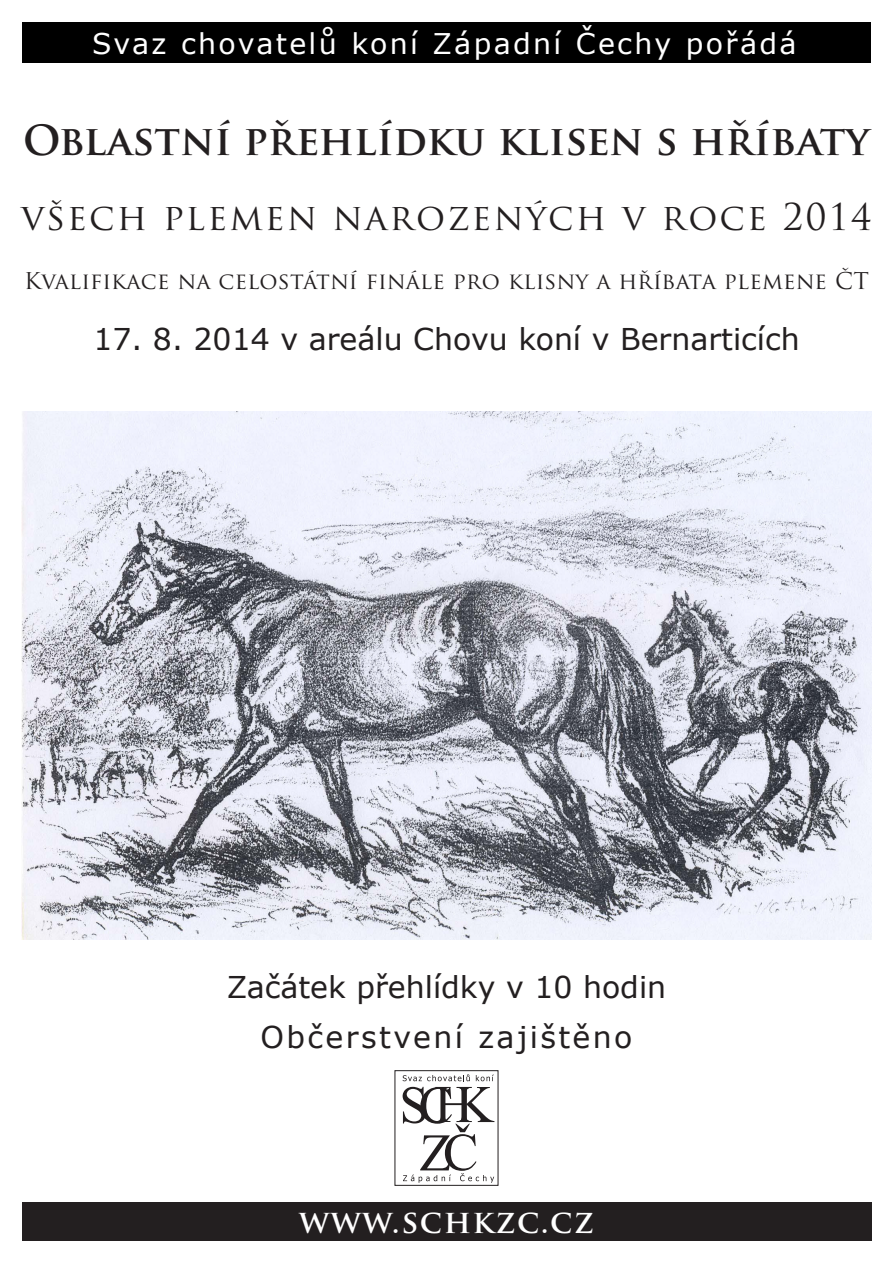
<style>
.page{position:relative;width:893px;height:1263px;background:#fff}
.page>*{position:absolute;margin:0;border:0;box-sizing:border-box;transform-origin:0 0}
.t1{font:700 40.5px "Trajan Pro";letter-spacing:.005em;color:#231f20}
.t2{font:36px "Trajan Pro";letter-spacing:.06em;color:#231f20}
.t3{font:700 31.5px "Trajan Pro";letter-spacing:.05em;color:#fff}
.t4{font:30px "Verdana";color:#231f20}
.t5{font:30px "Verdana";letter-spacing:.08em;color:#231f20}
.t6{font:28.5px "Verdana";letter-spacing:.08em;color:#fff}
.t7{font:22.5px "Trajan Pro";letter-spacing:.015em;color:#231f20}
</style>
<div class="page">
<div style="left:22px;top:22px;width:849px;height:40px;background:#000"></div>
<div style="left:22px;top:1202px;width:850px;height:39px;background:#231f20"></div>
<img style="left:21px;top:412px;width:851px;height:528px">
<svg style="left:403px;top:1074px;width:67px;height:7px"></svg>
<svg style="left:476px;top:1074px;width:18px;height:7px"></svg>
<svg style="left:403px;top:1087px;width:91px;height:96px"></svg>
<p class="t6" style="left:92px;top:24px;width:706px">Svaz chovatelů koní Západní Čechy pořádá</p>
<p class="t1" style="left:23px;top:115px;width:848px">OBLASTNÍ PŘEHLÍDKU KLISEN S HŘÍBATY</p>
<p class="t2" style="left:21px;top:194px;width:852px">všech plemen narozených v roce 2014</p>
<p class="t7" style="left:24px;top:267px;width:846px">Kvalifikace na celostátní finále pro klisny a hříbata plemene ČT</p>
<p class="t4" style="left:93px;top:319px;width:708px">17. 8. 2014 v areálu Chovu koní v Bernarticích</p>
<p class="t4" style="left:227px;top:967px;width:441px">Začátek přehlídky v 10 hodin</p>
<p class="t5" style="left:260px;top:1016px;width:374px">Občerstvení zajištěno</p>
<p class="t3" style="left:299px;top:1202px;width:296px">WWW.SCHKZC.CZ</p>
</div>
